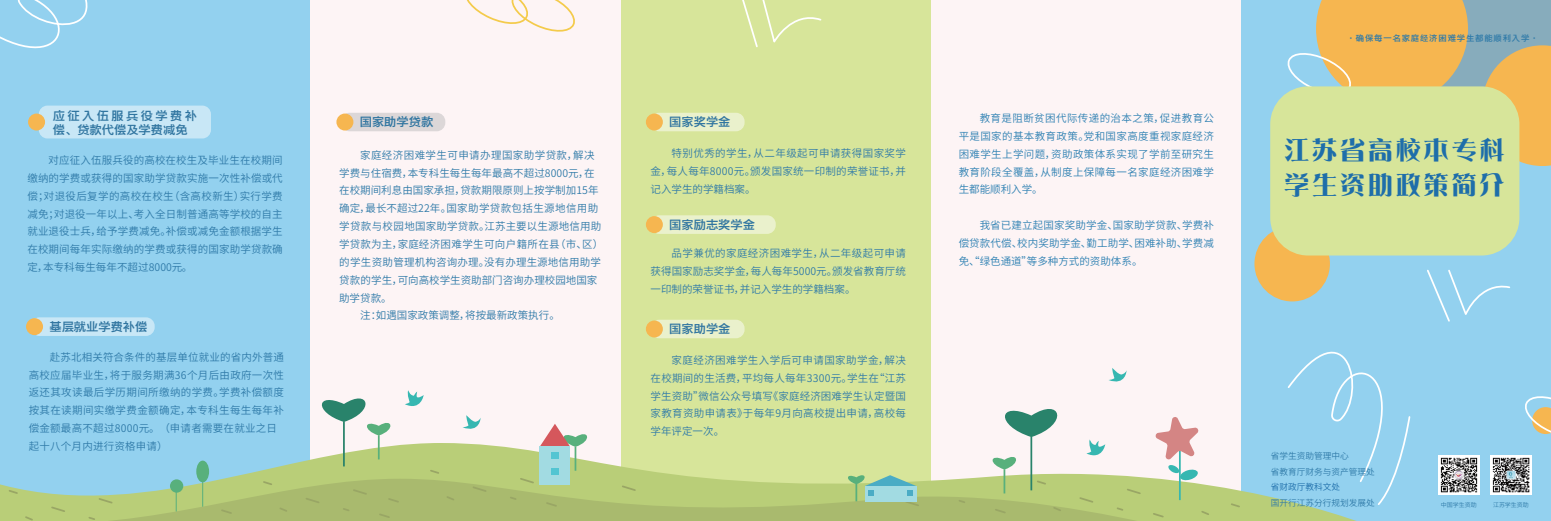
<style>
.page{position:relative;width:1551px;height:521px;background:#fff}
.page>*{position:absolute;margin:0;border:0;box-sizing:border-box;transform-origin:0 0}
.t1{font:25.38px/35.7px "DF Ya Song W9";letter-spacing:.1em;color:#1e6eaa}
.t2{font:12.25px "FZYDZHJW GB1 0";color:#3075a0}
.t3{font:12.25px/14.3px "FZYDZHJW GB1 0";letter-spacing:.195em;color:#3075a0}
.t4{font:10.5px/17.8px "Source Han Sans CN";letter-spacing:.015em;color:#2f7aa8;text-align:justify}
.t5{font:10.5px/17.8px "Source Han Sans CN";letter-spacing:.015em;color:#2d80b2;text-align:justify}
.t6{font:10.5px "Source Han Sans CN";letter-spacing:.035em;color:#2f7aa8}
.t7{font:10.5px "Source Han Sans CN";letter-spacing:.04em;color:#2f7aa8}
.t8{font:8.66px "Source Han Sans CN";color:#2f7aa8}
.t9{font:8.66px "Source Han Sans CN";color:#1e6eaa}
.t10{font:8.31px "FZYDZHJW GB1 0";letter-spacing:.1em;color:#2f7aa8}
.t11{font:5.95px "Source Han Sans CN";color:#2f7aa8}
</style>
<div class="page">
<div style="left:0;top:0;width:310px;height:521px;background:#93d1ef"></div>
<div style="left:931px;top:0;width:310px;height:521px;background:#fdf4f5"></div>
<div style="left:620px;top:0;width:311px;height:521px;background:#d7e59a"></div>
<div style="left:310px;top:0;width:310px;height:521px;background:#fdf4f5"></div>
<div style="left:1241px;top:0;width:309px;height:521px;background:#93d1ef"></div>
<img style="left:1490px;top:455px;width:40px;height:39px">
<svg style="left:0;top:443px;width:1356px;height:78px"></svg>
<svg style="left:42px;top:479px;width:1243px;height:42px;background:#b0c57c"></svg>
<div style="left:1396px;top:0;width:154px;height:128px;background:#87acbc"></div>
<svg style="left:1485px;top:45px;width:65px;height:121px;background:#e7b55e"></svg>
<div style="left:1254px;top:226px;width:75px;height:75px;background:#f6b650;border-radius:50%"></div>
<div style="left:650px;top:113px;width:94px;height:18px;background:#eaf1cc;border-radius:9px"></div>
<div style="left:646px;top:114px;width:17px;height:16px;background:#f6b650;border-radius:50%"></div>
<div style="left:341px;top:113px;width:104px;height:18px;background:#dcd7d8;border-radius:9px"></div>
<div style="left:336px;top:114px;width:17px;height:16px;background:#f6b650;border-radius:50%"></div>
<div style="left:650px;top:320px;width:94px;height:18px;background:#eaf1cc;border-radius:9px"></div>
<div style="left:646px;top:320px;width:17px;height:17px;background:#f6b650;border-radius:50%"></div>
<div style="left:650px;top:215px;width:125px;height:19px;background:#eaf1cc;border-radius:9px"></div>
<div style="left:646px;top:216px;width:17px;height:17px;background:#f6b650;border-radius:50%"></div>
<div style="left:31px;top:317px;width:124px;height:19px;background:#c8e7f6;border-radius:9px"></div>
<div style="left:26px;top:318px;width:17px;height:17px;background:#f6b650;border-radius:50%"></div>
<div style="left:39px;top:106px;width:172px;height:32px;background:#c8e7f6;border-radius:9px"></div>
<div style="left:28px;top:114px;width:17px;height:16px;background:#f6b650;border-radius:50%"></div>
<hr style="left:1030px;top:436px;width:2px;height:54px;background:#29836b">
<svg style="left:1005px;top:409px;width:53px;height:28px"></svg>
<hr style="left:343px;top:421px;width:2px;height:45px;background:#29836b">
<svg style="left:313px;top:398px;width:83px;height:61px"></svg>
<hr style="left:1003px;top:469px;width:2px;height:24px;background:#58b07c">
<svg style="left:987px;top:451px;width:34px;height:18px"></svg>
<hr style="left:574px;top:446px;width:2px;height:25px;background:#58b07c">
<svg style="left:1115px;top:506px;width:9px;height:6px"></svg>
<svg style="left:1078px;top:496px;width:16px;height:8px"></svg>
<svg style="left:1229px;top:502px;width:12px;height:7px"></svg>
<svg style="left:1151px;top:512px;width:13px;height:7px"></svg>
<svg style="left:1125px;top:487px;width:16px;height:8px"></svg>
<svg style="left:1199px;top:509px;width:11px;height:7px"></svg>
<svg style="left:957px;top:498px;width:9px;height:6px"></svg>
<svg style="left:1035px;top:479px;width:12px;height:7px"></svg>
<svg style="left:993px;top:507px;width:14px;height:8px"></svg>
<svg style="left:620px;top:484px;width:17px;height:8px"></svg>
<svg style="left:1051px;top:505px;width:11px;height:8px"></svg>
<svg style="left:508px;top:495px;width:10px;height:6px"></svg>
<svg style="left:471px;top:485px;width:17px;height:8px"></svg>
<svg style="left:545px;top:501px;width:13px;height:7px"></svg>
<svg style="left:518px;top:476px;width:17px;height:9px"></svg>
<svg style="left:429px;top:468px;width:11px;height:7px"></svg>
<svg style="left:387px;top:497px;width:13px;height:7px"></svg>
<svg style="left:445px;top:495px;width:11px;height:7px"></svg>
<svg style="left:341px;top:507px;width:10px;height:5px"></svg>
<svg style="left:304px;top:496px;width:17px;height:8px"></svg>
<svg style="left:378px;top:512px;width:13px;height:7px"></svg>
<svg style="left:351px;top:488px;width:17px;height:8px"></svg>
<svg style="left:262px;top:480px;width:11px;height:6px"></svg>
<svg style="left:220px;top:508px;width:13px;height:7px"></svg>
<svg style="left:278px;top:506px;width:11px;height:7px"></svg>
<svg style="left:87px;top:515px;width:9px;height:6px"></svg>
<svg style="left:50px;top:505px;width:16px;height:8px"></svg>
<svg style="left:97px;top:497px;width:17px;height:8px"></svg>
<svg style="left:7px;top:488px;width:12px;height:7px"></svg>
<svg style="left:24px;top:515px;width:10px;height:6px"></svg>
<svg style="left:540px;top:424px;width:52px;height:23px"></svg>
<div style="left:540px;top:446px;width:30px;height:39px;background:#a2dbe2"></div>
<div style="left:551px;top:452px;width:7px;height:7px;background:#53c5d2"></div>
<div style="left:551px;top:468px;width:7px;height:6px;background:#53c5d2"></div>
<div style="left:196px;top:461px;width:13px;height:21px;background:#58b07c;border-radius:50%"></div>
<div style="left:170px;top:479px;width:13px;height:14px;background:#58b07c;border-radius:50%"></div>
<hr style="left:202px;top:477px;width:1px;height:30px;background:#58b07c">
<svg style="left:176px;top:493px;width:1px;height:18px"></svg>
<svg style="left:844px;top:471px;width:76px;height:36px"></svg>
<svg style="left:463px;top:415px;width:17px;height:14px"></svg>
<svg style="left:1109px;top:368px;width:17px;height:14px"></svg>
<svg style="left:405px;top:390px;width:18px;height:16px"></svg>
<svg style="left:1086px;top:439px;width:19px;height:22px"></svg>
<hr style="left:1178px;top:450px;width:2px;height:50px;background:#36b7b1">
<svg style="left:1154px;top:417px;width:45px;height:64px"></svg>
<img style="left:1438px;top:455px;width:40px;height:39px">
<svg style="left:1427px;top:269px;width:84px;height:53px"></svg>
<svg style="left:742px;top:0;width:80px;height:48px"></svg>
<svg style="left:0;top:0;width:88px;height:49px"></svg>
<svg style="left:1285px;top:351px;width:126px;height:156px"></svg>
<svg style="left:1525px;top:396px;width:25px;height:38px"></svg>
<svg style="left:1287px;top:0;width:180px;height:86px"></svg>
<svg style="left:466px;top:0;width:109px;height:32px"></svg>
<div style="left:1270px;top:86px;width:249px;height:169px;background:#d7e59a;border-radius:38px"></div>
<p class="t3" style="left:53px;top:108px;width:145px">应征入伍服兵役学费补偿、贷款代偿及学费减免</p>
<p class="t4" style="left:27px;top:151px;width:257px;text-indent:21px">对应征入伍服兵役的高校在校生及毕业生在校期间缴纳的学费或获得的国家助学贷款实施一次性补偿或代偿；对退役后复学的高校在校生（含高校新生）实行学费减免；对退役一年以上、考入全日制普通高等学校的自主就业退役士兵，给予学费减免。补偿或减免金额根据学生在校期间每年实际缴纳的学费或获得的国家助学贷款确定，本专科每生每年不超过8000元。</p>
<p class="t2" style="left:49px;top:320px;width:99px">基层就业学费补偿</p>
<p class="t4" style="left:29px;top:348px;width:257px;text-align:left;text-indent:21px">赴苏北相关符合条件的基层单位就业的省内外普通高校应届毕业生，将于服务期满36个月后由政府一次性返还其攻读最后学历期间所缴纳的学费。学费补偿额度按其在读期间实缴学费金额确定，本专科生每生每年补偿金额最高不超过8000元。（申请者需要在就业之日起十八个月内进行资格申请）</p>
<p class="t2" style="left:360px;top:115px;width:75px">国家助学贷款</p>
<p class="t7" style="left:360px;top:149px;width:236px">家庭经济困难学生可申请办理国家助学贷款，解决</p>
<p class="t4" style="left:339px;top:164px;width:257px">学费与住宿费，本专科生每生每年最高不超过8000元，在</p>
<p class="t4" style="left:339px;top:182px;width:261px">在校期间利息由国家承担，贷款期限原则上按学制加15年</p>
<p class="t6" style="left:339px;top:202px;width:260px">确定，最长不超过22年。国家助学贷款包括生源地信用助</p>
<p class="t4" style="left:339px;top:218px;width:264px">学贷款与校园地国家助学贷款。江苏主要以生源地信用助</p>
<p class="t6" style="left:339px;top:238px;width:265px">学贷款为主，家庭经济困难学生可向户籍所在县（市、区）</p>
<p class="t4" style="left:339px;top:253px;width:263px">的学生资助管理机构咨询办理。没有办理生源地信用助学</p>
<p class="t4" style="left:339px;top:271px;width:260px">贷款的学生，可向高校学生资助部门咨询办理校园地国家</p>
<p class="t4" style="left:339px;top:289px;width:54px">助学贷款。</p>
<p class="t4" style="left:360px;top:307px;width:201px">注：如遇国家政策调整，将按最新政策执行。</p>
<p class="t2" style="left:669px;top:115px;width:63px">国家奖学金</p>
<p class="t4" style="left:650px;top:144px;width:257px;text-indent:21px">特别优秀的学生，从二年级起可申请获得国家奖学金，每人每年8000元。颁发国家统一印制的荣誉证书，并记入学生的学籍档案。</p>
<p class="t2" style="left:669px;top:218px;width:87px">国家励志奖学金</p>
<p class="t4" style="left:650px;top:245px;width:257px;text-indent:21px">品学兼优的家庭经济困难学生，从二年级起可申请获得国家励志奖学金，每人每年5000元。颁发省教育厅统一印制的荣誉证书，并记入学生的学籍档案。</p>
<p class="t2" style="left:669px;top:322px;width:63px">国家助学金</p>
<p class="t4" style="left:650px;top:351px;width:257px;text-indent:21px">家庭经济困难学生入学后可申请国家助学金，解决在校期间的生活费，平均每人每年3300元。学生在“江苏学生资助”微信公众号填写《家庭经济困难学生认定暨国家教育资助申请表》于每年9月向高校提出申请，高校每学年评定一次。</p>
<p class="t5" style="left:958px;top:109px;width:257px;text-indent:21px">教育是阻断贫困代际传递的治本之策，促进教育公平是国家的基本教育政策。党和国家高度重视家庭经济困难学生上学问题，资助政策体系实现了学前至研究生教育阶段全覆盖，从制度上保障每一名家庭经济困难学生都能顺利入学。</p>
<p class="t5" style="left:958px;top:217px;width:257px;text-indent:21px">我省已建立起国家奖助学金、国家助学贷款、学费补偿贷款代偿、校内奖助学金、勤工助学、困难补助、学费减免、“绿色通道”等多种方式的资助体系。</p>
<p class="t10" style="left:1346px;top:34px;width:193px">·确保每一名家庭经济困难学生都能顺利入学·</p>
<h1 class="t1" style="left:1283px;top:132px;width:222px">江苏省高校本专科学生资助政策简介</h1>
<p class="t8" style="left:1270px;top:451px;width:79px">省学生资助管理中心</p>
<p class="t9" style="left:1270px;top:482px;width:71px">省财政厅教科文处</p>
<p class="t8" style="left:1270px;top:467px;width:105px">省教育厅财务与资产管理处</p>
<p class="t8" style="left:1270px;top:498px;width:105px">国开行江苏分行规划发展处</p>
<p class="t11" style="left:1440px;top:501px;width:37px">中国学生资助</p>
<p class="t11" style="left:1492px;top:501px;width:37px">江苏学生资助</p>
</div>
